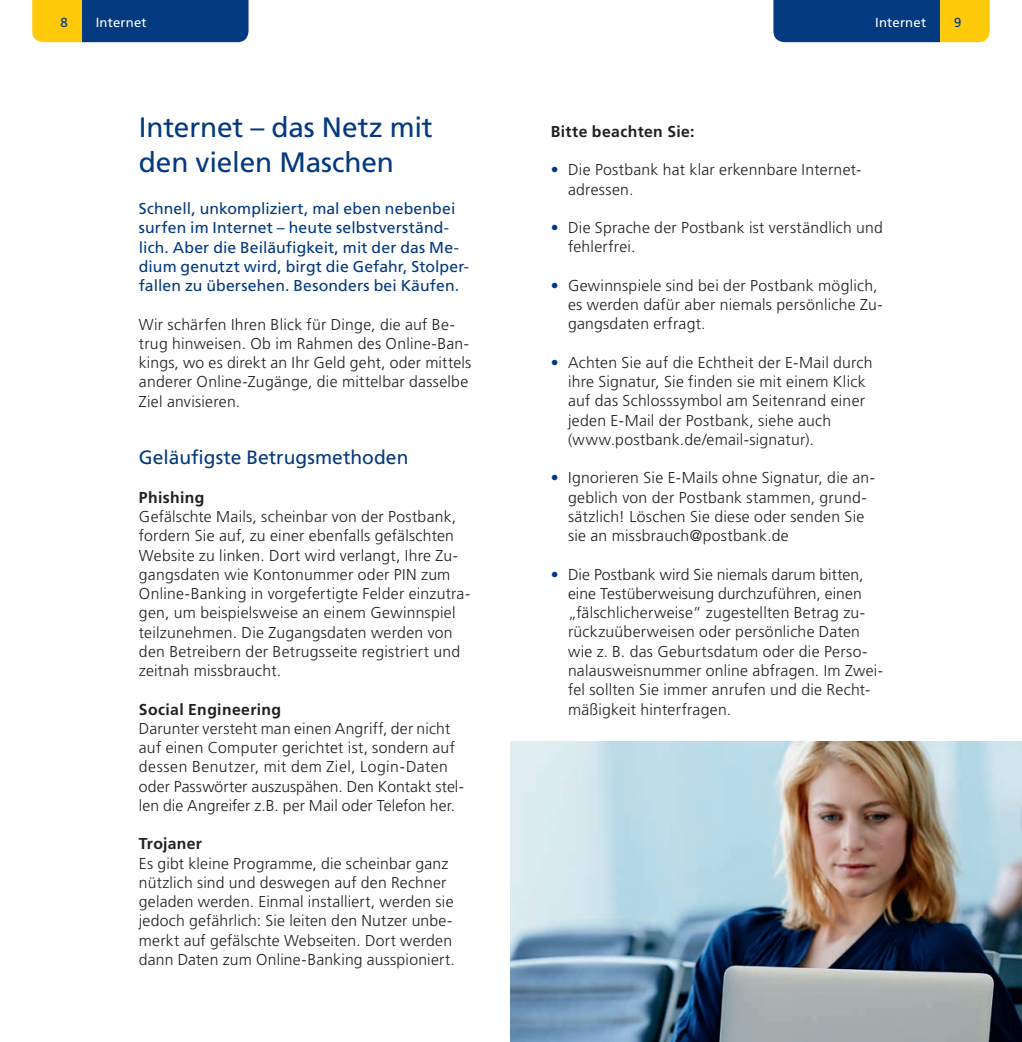
<style>
.page{position:relative;width:1022px;height:1042px;background:#fff}
.page>*{position:absolute;margin:0;border:0;box-sizing:border-box;transform-origin:0 0}
.t1{font:28px/35px "Frutiger LT Std";letter-spacing:-.005em;color:#03397e}
.t2{font:19.25px "Frutiger LT Std";color:#03397e}
.t3{font:300 15.75px/19.2px "Frutiger LT Std";letter-spacing:.015em;color:#231f20}
.t4{font:15.75px/19.2px "Frutiger LT Std";letter-spacing:.01em;color:#03397e}
.t5{font:700 15.75px "Frutiger LT Std";letter-spacing:.02em;color:#231f20}
.t6{font:13.12px "Frutiger LT Std";letter-spacing:.015em;color:#fff}
.t7{font:13.12px "Frutiger LT Std";color:#03397e}
.s1{color:#03397e}
</style>
<div class="page">
<svg style="left:773px;top:0;width:217px;height:42px;background:#3d5b64"></svg>
<svg style="left:32px;top:0;width:217px;height:42px;background:#3d5b64"></svg>
<img style="left:511px;top:742px;width:511px;height:300px">
<p class="t7" style="left:61px;top:15px;width:9px">8</p>
<p class="t6" style="left:96px;top:15px;width:53px">Internet</p>
<p class="t6" style="left:875px;top:15px;width:53px">Internet</p>
<p class="t7" style="left:954px;top:15px;width:9px">9</p>
<h1 class="t1" style="left:139px;top:110px;width:295px">Internet – das Netz mit den vielen Maschen</h1>
<p class="t4" style="left:139px;top:199px;width:332px">Schnell, unkompliziert, mal eben nebenbei surfen im Internet – heute selbstverständ&shy;lich. Aber die Beiläufigkeit, mit der das Me&shy;dium genutzt wird, birgt die Gefahr, Stolper&shy;fallen zu übersehen. Besonders bei Käufen.</p>
<p class="t3" style="left:139px;top:315px;width:334px">Wir schärfen Ihren Blick für Dinge, die auf Be&shy;trug hinweisen. Ob im Rahmen des Online-Ban&shy;kings, wo es direkt an Ihr Geld geht, oder mittels anderer Online-Zugänge, die mittelbar dasselbe Ziel anvisieren.</p>
<p class="t2" style="left:139px;top:446px;width:271px">Geläufigste Betrugsmethoden</p>
<p class="t5" style="left:139px;top:488px;width:67px">Phishing</p>
<p class="t3" style="left:139px;top:507px;width:333px">Gefälschte Mails, scheinbar von der Postbank, fordern Sie auf, zu einer ebenfalls gefälschten Website zu linken. Dort wird verlangt, Ihre Zu&shy;gangsdaten wie Kontonummer oder PIN zum Online-Banking in vorgefertigte Felder einzutra&shy;gen, um beispielsweise an einem Gewinnspiel teilzunehmen. Die Zugangsdaten werden von den Betreibern der Betrugsseite registriert und zeitnah missbraucht.</p>
<p class="t5" style="left:139px;top:700px;width:144px">Social Engineering</p>
<p class="t3" style="left:139px;top:719px;width:327px">Darunter versteht man einen Angriff, der nicht auf einen Computer gerichtet ist, sondern auf dessen Benutzer, mit dem Ziel, Login-Daten oder Passwörter auszuspähen. Den Kontakt stel&shy;len die Angreifer z.B. per Mail oder Telefon her.</p>
<p class="t5" style="left:139px;top:834px;width:65px">Trojaner</p>
<p class="t3" style="left:139px;top:854px;width:317px">Es gibt kleine Programme, die scheinbar ganz nützlich sind und deswegen auf den Rechner geladen werden. Einmal installiert, werden sie jedoch gefährlich: Sie leiten den Nutzer unbe&shy;merkt auf gefälschte Webseiten. Dort werden dann Daten zum Online-Banking ausspioniert.</p>
<p class="t5" style="left:551px;top:122px;width:145px">Bitte beachten Sie:</p>
<p class="t3" style="left:568px;top:161px;width:293px;text-indent:-17px"><span class="s1">•</span> Die Postbank hat klar erkennbare Internet&shy;adressen.</p>
<p class="t3" style="left:568px;top:218px;width:316px;text-indent:-17px"><span class="s1">•</span> Die Sprache der Postbank ist verständlich und fehlerfrei.</p>
<p class="t3" style="left:568px;top:276px;width:316px;text-indent:-17px"><span class="s1">•</span> Gewinnspiele sind bei der Postbank möglich, es werden dafür aber niemals persönliche Zu&shy;gangsdaten erfragt.</p>
<p class="t3" style="left:568px;top:353px;width:306px;text-indent:-17px"><span class="s1">•</span> Achten Sie auf die Echtheit der E-Mail durch ihre Signatur, Sie finden sie mit einem Klick auf das Schlosssymbol am Seitenrand einer jeden E-Mail der Postbank, siehe auch (www.postbank.de/email-signatur).</p>
<p class="t3" style="left:568px;top:468px;width:309px;text-indent:-17px"><span class="s1">•</span> Ignorieren Sie E-Mails ohne Signatur, die an&shy;geblich von der Postbank stammen, grund&shy;sätzlich! Löschen Sie diese oder senden Sie sie an missbrauch@postbank.de</p>
<p class="t3" style="left:568px;top:565px;width:317px;text-indent:-17px"><span class="s1">•</span> Die Postbank wird Sie niemals darum bitten, eine Testüberweisung durchzuführen, einen „fälschlicherweise“ zugestellten Betrag zu&shy;rückzuüberweisen oder persönliche Daten wie z. B. das Geburtsdatum oder die Perso&shy;nalausweisnummer online abfragen. Im Zwei&shy;fel sollten Sie immer anrufen und die Recht&shy;mäßigkeit hinterfragen.</p>
</div>
